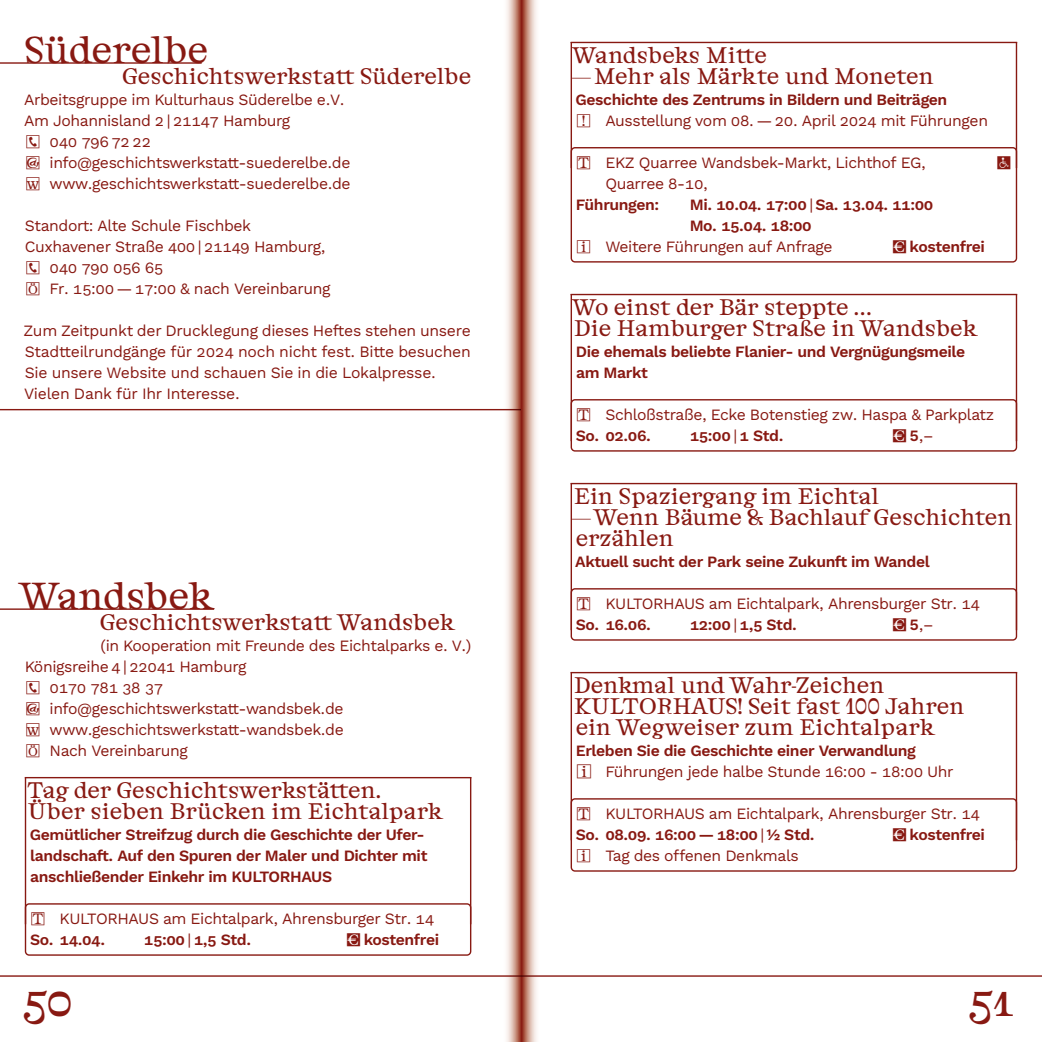
<style>
.page{position:relative;width:1042px;height:1042px;background:#fff}
.page>*{position:absolute;margin:0;border:0;box-sizing:border-box;transform-origin:0 0}
.t1{font:43.75px "Nordic Pavilion";color:#881912}
.t2{font:35px "Nordic Pavilion";letter-spacing:-.035em;color:#881912}
.t3{font:21px/21px "Nordic Pavilion";letter-spacing:-.03em;color:#881912}
.t4{font:15.75px/21px "Work Sans";letter-spacing:-.025em;color:#881912}
.t5{font:600 15.75px/21px "Work Sans";letter-spacing:-.025em;color:#881912}
.s1{font-weight:400}
.s2{font-weight:600}
</style>
<div class="page">
<hr style="left:0;top:975px;width:1042px;height:2px;background:#881912">
<hr style="left:25px;top:777px;width:446px;height:1px;background:#881912">
<hr style="left:570px;top:42px;width:447px;height:1px;background:#881912">
<hr style="left:570px;top:294px;width:447px;height:1px;background:#881912">
<hr style="left:570px;top:483px;width:447px;height:1px;background:#881912">
<hr style="left:570px;top:672px;width:447px;height:1px;background:#881912">
<div style="left:25px;top:903px;width:446px;height:53px;border:1px solid #881912;border-radius:4px"></div>
<hr style="left:25px;top:777px;width:1px;height:147px;background:#881912">
<hr style="left:470px;top:777px;width:1px;height:147px;background:#881912">
<div style="left:570px;top:147px;width:447px;height:116px;border:1px solid #881912;border-radius:4px"></div>
<div style="left:570px;top:399px;width:447px;height:53px;border:1px solid #881912;border-radius:4px"></div>
<div style="left:570px;top:588px;width:447px;height:53px;border:1px solid #881912;border-radius:4px"></div>
<div style="left:570px;top:798px;width:447px;height:73px;border:1px solid #881912;border-radius:4px"></div>
<hr style="left:570px;top:42px;width:2px;height:126px;background:#881912">
<hr style="left:570px;top:294px;width:2px;height:147px;background:#881912">
<hr style="left:570px;top:483px;width:2px;height:147px;background:#881912">
<hr style="left:570px;top:672px;width:2px;height:168px;background:#881912">
<hr style="left:1016px;top:42px;width:1px;height:126px;background:#881912">
<hr style="left:1016px;top:294px;width:1px;height:147px;background:#881912">
<hr style="left:1016px;top:483px;width:1px;height:147px;background:#881912">
<hr style="left:1016px;top:672px;width:1px;height:168px;background:#881912">
<hr style="left:0;top:409px;width:521px;height:1px;background:#881912">
<hr style="left:0;top:62px;width:202px;height:2px;background:#881912">
<hr style="left:0;top:608px;width:214px;height:2px;background:#881912">
<svg style="left:501px;top:0;width:40px;height:1042px"></svg>
<h2 class="t2" style="left:24px;top:29px;width:186px">Süderelbe</h2>
<h3 class="t3" style="left:122px;top:66px;width:351px">Geschichtswerkstatt Süderelbe</h3>
<p class="t4" style="left:24px;top:88px;width:322px">Arbeitsgruppe im Kulturhaus Süderelbe e.V.</p>
<p class="t4" style="left:24px;top:109px;width:268px">Am Johannisland 2 | 21147 Hamburg</p>
<p class="t4" style="left:50px;top:130px;width:103px">040 796 72 22</p>
<p class="t4" style="left:50px;top:151px;width:302px">info@geschichtswerkstatt-suederelbe.de</p>
<p class="t4" style="left:50px;top:172px;width:303px">www.geschichtswerkstatt-suederelbe.de</p>
<p class="t4" style="left:25px;top:214px;width:228px">Standort: Alte Schule Fischbek</p>
<p class="t4" style="left:25px;top:235px;width:302px">Cuxhavener Straße 400 | 21149 Hamburg,</p>
<p class="t4" style="left:50px;top:256px;width:115px">040 790 056 65</p>
<p class="t4" style="left:50px;top:277px;width:282px">Fr. 15:00 — 17:00 &amp; nach Vereinbarung</p>
<p class="t4" style="left:24px;top:319px;width:449px">Zum Zeitpunkt der Drucklegung dieses Heftes stehen unsere Stadtteilrundgänge für 2024 noch nicht fest. Bitte besuchen Sie unsere Website und schauen Sie in die Lokalpresse.<br>Vielen Dank für Ihr Interesse.</p>
<h2 class="t2" style="left:18px;top:575px;width:197px">Wandsbek</h2>
<h3 class="t3" style="left:100px;top:612px;width:356px">Geschichtswerkstatt Wandsbek</h3>
<p class="t4" style="left:101px;top:634px;width:372px">(in Kooperation mit Freunde des Eichtalparks e. V.)</p>
<p class="t4" style="left:25px;top:655px;width:223px">Königsreihe 4 | 22041 Hamburg</p>
<p class="t4" style="left:50px;top:676px;width:115px">0170 781 38 37</p>
<p class="t4" style="left:50px;top:697px;width:295px">info@geschichtswerkstatt-wandsbek.de</p>
<p class="t4" style="left:50px;top:718px;width:296px">www.geschichtswerkstatt-wandsbek.de</p>
<p class="t4" style="left:50px;top:739px;width:140px">Nach Vereinbarung</p>
<h3 class="t3" style="left:28px;top:780px;width:417px">Tag der Geschichtswerkstätten.<br>Über sieben Brücken im Eichtalpark</h3>
<p class="t5" style="left:30px;top:823px;width:399px">Gemütlicher Streifzug durch die Geschichte der Ufer&shy;landschaft. Auf den Spuren der Maler und Dichter mit anschließender Einkehr im KULTORHAUS</p>
<p class="t4" style="left:60px;top:907px;width:376px">KULTORHAUS am Eichtalpark, Ahrensburger Str. 14</p>
<p class="t5" style="left:30px;top:928px;width:77px">So. 14.04.</p>
<p class="t5" style="left:144px;top:928px;width:109px">15:00 <span class="s1">|</span> 1,5 Std.</p>
<p class="t5" style="left:364px;top:928px;width:77px">kostenfrei</p>
<h3 class="t3" style="left:571px;top:45px;width:364px">Wandsbeks Mitte<br>—Mehr als Märkte und Moneten</h3>
<p class="t5" style="left:575px;top:88px;width:373px">Geschichte des Zentrums in Bildern und Beiträgen</p>
<p class="t4" style="left:605px;top:109px;width:384px">Ausstellung vom 08. — 20. April 2024 mit Führungen</p>
<p class="t4" style="left:605px;top:151px;width:322px">EKZ Quarree Wandsbek-Markt, Lichthof EG,<br>Quarree 8-10,</p>
<p class="t5" style="left:576px;top:193px;width:85px">Führungen:</p>
<p class="t5" style="left:690px;top:193px;width:245px">Mi. 10.04. 17:00 <span class="s1">|</span> Sa. 13.04. 11:00<br>Mo. 15.04. 18:00</p>
<p class="t4" style="left:605px;top:235px;width:229px">Weitere Führungen auf Anfrage</p>
<p class="t5" style="left:909px;top:235px;width:77px">kostenfrei</p>
<h3 class="t3" style="left:572px;top:297px;width:407px">Wo einst der Bär steppte …<br>Die Hamburger Straße in Wandsbek</h3>
<p class="t5" style="left:576px;top:340px;width:391px">Die ehemals beliebte Flanier- und Vergnügungsmeile am Markt</p>
<p class="t4" style="left:605px;top:403px;width:390px">Schloßstraße, Ecke Botenstieg zw. Haspa &amp; Parkplatz</p>
<p class="t5" style="left:576px;top:424px;width:77px">So. 02.06.</p>
<p class="t5" style="left:690px;top:424px;width:95px">15:00 <span class="s1">|</span> 1 Std.</p>
<p class="t4" style="left:909px;top:424px;width:25px"><span class="s2">5</span>,–</p>
<h3 class="t3" style="left:571px;top:486px;width:442px">Ein Spaziergang im Eichtal<br>—Wenn Bäume &amp; Bachlauf Geschichten erzählen</h3>
<p class="t5" style="left:575px;top:550px;width:356px">Aktuell sucht der Park seine Zukunft im Wandel</p>
<p class="t4" style="left:605px;top:592px;width:376px">KULTORHAUS am Eichtalpark, Ahrensburger Str. 14</p>
<p class="t5" style="left:576px;top:613px;width:77px">So. 16.06.</p>
<p class="t5" style="left:690px;top:613px;width:109px">12:00 <span class="s1">|</span> 1,5 Std.</p>
<p class="t4" style="left:909px;top:613px;width:25px"><span class="s2">5</span>,–</p>
<h3 class="t3" style="left:574px;top:675px;width:392px">Denkmal und Wahr-Zeichen<br>KULTORHAUS! Seit fast 100 Jahren ein Wegweiser zum Eichtalpark</h3>
<p class="t5" style="left:576px;top:739px;width:341px">Erleben Sie die Geschichte einer Verwandlung</p>
<p class="t4" style="left:605px;top:760px;width:350px">Führungen jede halbe Stunde 16:00 - 18:00 Uhr</p>
<p class="t4" style="left:576px;top:802px;width:406px;text-indent:29px">KULTORHAUS am Eichtalpark, Ahrensburger Str. 14<br><span class="s2">So. 08.09. 16:00 — 18:00</span> | <span class="s2">1/2 Std.</span></p>
<p class="t5" style="left:909px;top:823px;width:77px">kostenfrei</p>
<p class="t4" style="left:605px;top:844px;width:195px">Tag des offenen Denkmals</p>
<h1 class="t1" style="left:22px;top:973px;width:52px">50</h1>
<h1 class="t1" style="left:968px;top:973px;width:47px">51</h1>
</div>
